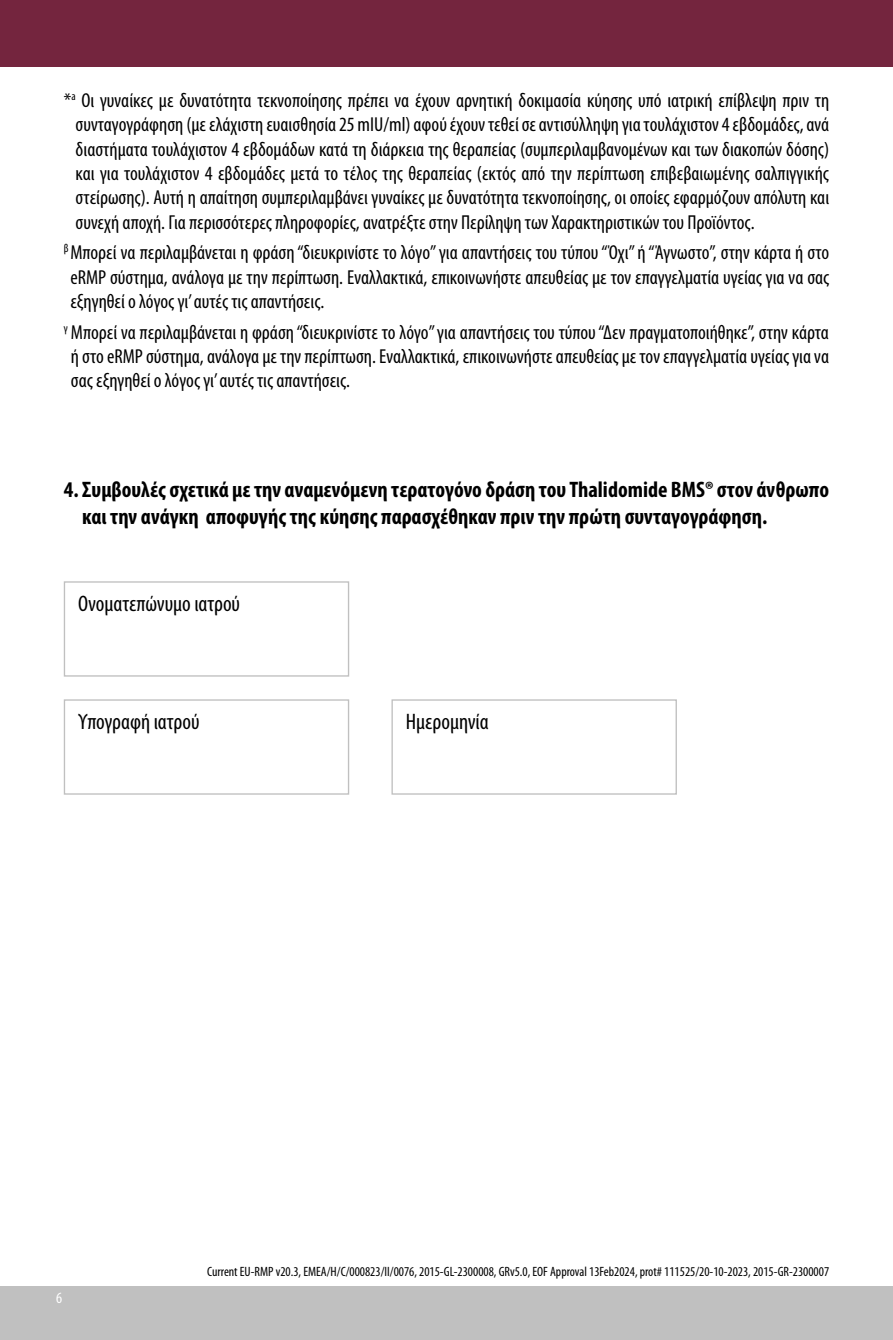
<style>
.page{position:relative;width:893px;height:1340px;background:#fff}
.page>*{position:absolute;margin:0;border:0;box-sizing:border-box;transform-origin:0 0}
.t1{font:700 condensed 22.5px/27px "Myriad Pro";color:#000}
.t2{font:condensed 22.5px "Myriad Pro";color:#000}
.t3{font:condensed 20.25px/24.3px "Myriad Pro";color:#000;text-align:justify}
.t4{font:condensed 15.75px "Myriad Pro";color:#fff}
.t5{font:condensed 13.5px "Myriad Pro";color:#000}
</style>
<div class="page">
<div style="left:0;top:1285px;width:893px;height:54px;background:#c0c0c0"></div>
<div style="left:0;top:0;width:893px;height:67px;background:#74253e"></div>
<div style="left:64px;top:581px;width:285px;height:95px;border:1px solid #c0c0c0"></div>
<div style="left:64px;top:699px;width:285px;height:95px;border:1px solid #c0c0c0"></div>
<div style="left:391px;top:699px;width:286px;height:95px;border:1px solid #c0c0c0"></div>
<p class="t3" style="left:76px;top:88px;width:755px;text-indent:-12px">*<sup>a</sup> Οι γυναίκες με δυνατότητα τεκνοποίησης πρέπει να έχουν αρνητική δοκιμασία κύησης υπό ιατρική επίβλεψη πριν τη συνταγογράφηση (με ελάχιστη ευαισθησία 25mIU/ml) αφού έχουν τεθεί σε αντισύλληψη για τουλάχιστον 4 εβδομάδες, ανά διαστήματα τουλάχιστον 4 εβδομάδων κατά τη διάρκεια της θεραπείας (συμπεριλαμβανομένων και των διακοπών δόσης) και για τουλάχιστον 4 εβδομάδες μετά το τέλος της θεραπείας (εκτός από την περίπτωση επιβεβαιωμένης σαλπιγγικής στείρωσης). Αυτή η απαίτηση συμπεριλαμβάνει γυναίκες με δυνατότητα τεκνοποίησης, οι οποίες εφαρμόζουν απόλυτη και συνεχή αποχή. Για περισσότερες πληροφορίες, ανατρέξτε στην Περίληψη των Χαρακτηριστικών του Προϊόντος.</p>
<p class="t3" style="left:70px;top:241px;width:760px;text-indent:-7px"><sup>β</sup> Μπορεί να περιλαμβάνεται η φράση “διευκρινίστε το λόγο” για απαντήσεις του τύπου “Όχι” ή “Άγνωστο”, στην κάρτα ή στο eRMP σύστημα, ανάλογα με την περίπτωση. Εναλλακτικά, επικοινωνήστε απευθείας με τον επαγγελματία υγείας για να σας εξηγηθεί ο λόγος γι’ αυτές τις απαντήσεις.</p>
<p class="t3" style="left:71px;top:320px;width:760px;text-indent:-7px"><sup>γ</sup> Μπορεί να περιλαμβάνεται η φράση “διευκρινίστε το λόγο” για απαντήσεις του τύπου “Δεν πραγματοποιήθηκε”, στην κάρτα ή στο eRMP σύστημα, ανάλογα με την περίπτωση. Εναλλακτικά, επικοινωνήστε απευθείας με τον επαγγελματία υγείας για να σας εξηγηθεί ο λόγος γι’ αυτές τις απαντήσεις.</p>
<p class="t1" style="left:82px;top:475px;width:748px;text-indent:-18px">4. Συμβουλές σχετικά με την αναμενόμενη τερατογόνο δράση του Thalidomide BMS® στον άνθρωπο και την ανάγκη αποφυγής της κύησης παρασχέθηκαν πριν την πρώτη συνταγογράφηση.</p>
<p class="t2" style="left:78px;top:591px;width:163px">Ονοματεπώνυμο ιατρού</p>
<p class="t2" style="left:78px;top:709px;width:123px">Υπογραφή ιατρού</p>
<p class="t2" style="left:406px;top:709px;width:84px">Ημερομηνία</p>
<p class="t4" style="left:56px;top:1288px;width:8px">6</p>
<p class="t5" style="left:207px;top:1264px;width:623px">Current EU-RMP v20.3, EMEA/H/C/000823/II/0076, 2015-GL-2300008, GRv5.0, EOF Approval 13Feb2024, prot# 111525/20-10-2023, 2015-GR-2300007</p>
</div>
